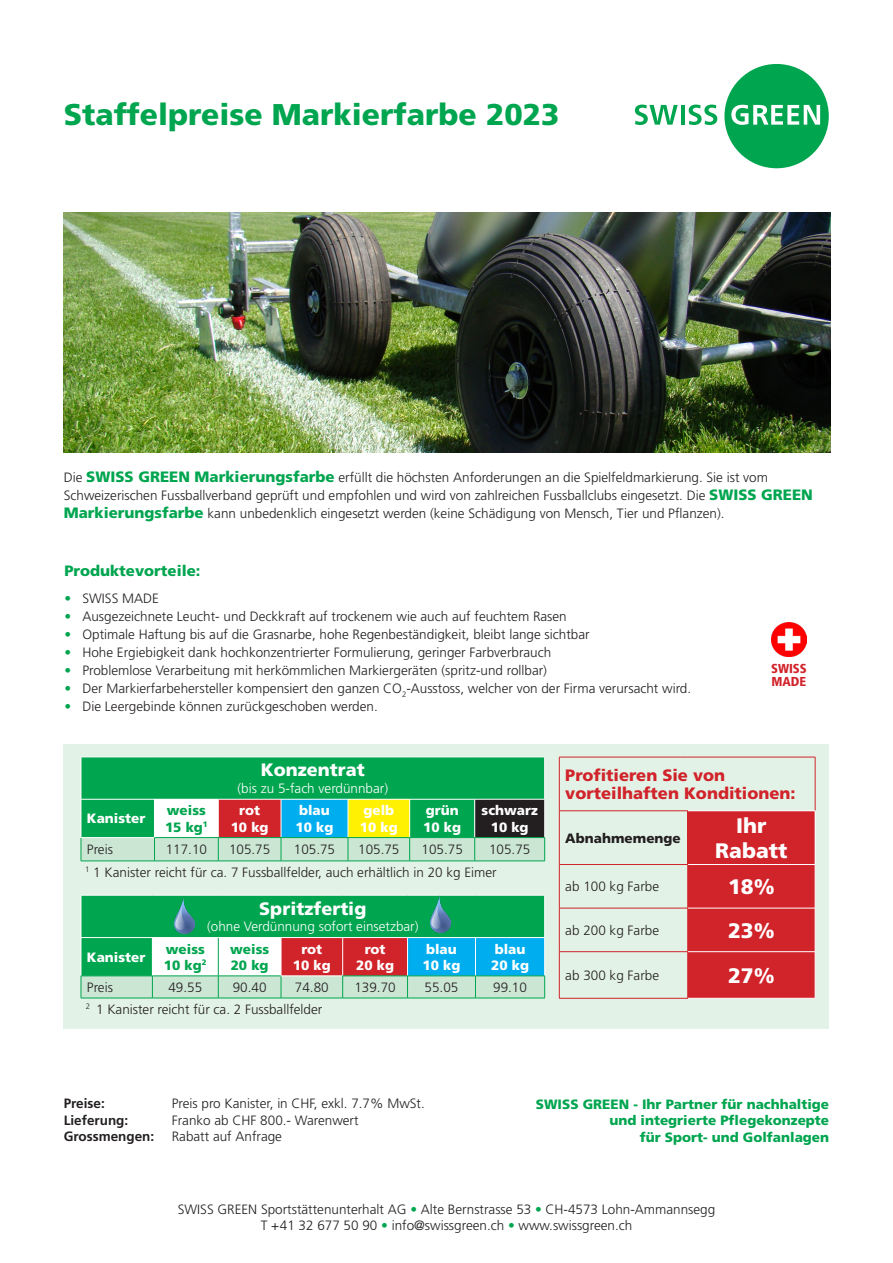
<style>
.page{position:relative;width:893px;height:1263px;background:#fff}
.page>*{position:absolute;margin:0;border:0;box-sizing:border-box;transform-origin:0 0}
.Text{font:900 30px "Frutiger LT Std";color:#00a54f}
.t1{font:900 21px/25.2px "Frutiger LT Std";color:#fff;text-align:center}
.t2{font:900 18px "Frutiger LT Std";color:#fff}
.t3{font:900 16.5px/18px "Frutiger LT Std";color:#d1232a}
.t4{font:900 15px "Frutiger LT Std";color:#00a54f}
.Text-2{font:300 13.5px/18px "Frutiger LT Std";color:#231f20}
.Text-3{font:900 13.5px/16.2px "Frutiger LT Std";color:#00a54f}
.t5{font:900 13.5px/16.2px "Frutiger LT Std";color:#fff}
.t6{font:300 13.5px "Frutiger LT Std";color:#fff}
.t7{font:700 13.5px "Frutiger LT Std";color:#231f20}
.t8{font:900 13.5px "Frutiger LT Std";color:#231f20}
.t9{font:900 condensed 12.9px/12.9px "Frutiger LT Std";color:#d1232a}
.s1{font-weight:900;font-size:15px;color:#00a54f}
.s2{color:#00a54f}
</style>
<div class="page">
<div style="left:64px;top:744px;width:765px;height:285px;background:#e3f2e7"></div>
<div style="left:724px;top:64px;width:105px;height:104px;background:#00a54f;border-radius:50%"></div>
<svg style="left:635px;top:105px;width:43px;height:20px"></svg>
<hr style="left:681px;top:105px;width:4px;height:20px;background:#00a54f">
<svg style="left:689px;top:105px;width:28px;height:20px"></svg>
<svg style="left:731px;top:105px;width:89px;height:20px"></svg>
<img style="left:64px;top:212px;width:766px;height:241px">
<img style="left:772px;top:622px;width:34px;height:35px">
<div style="left:688px;top:811px;width:127px;height:53px;background:#d1232a"></div>
<div style="left:688px;top:865px;width:127px;height:133px;background:#d1232a"></div>
<hr style="left:559px;top:757px;width:1px;height:54px;background:#d1232a">
<hr style="left:815px;top:757px;width:1px;height:54px;background:#d1232a">
<hr style="left:559px;top:757px;width:129px;height:1px;background:#d1232a">
<hr style="left:688px;top:757px;width:127px;height:1px;background:#d1232a">
<hr style="left:559px;top:811px;width:1px;height:53px;background:#d1232a">
<hr style="left:559px;top:810px;width:129px;height:1px;background:#d1232a">
<hr style="left:559px;top:864px;width:129px;height:1px;background:#d1232a">
<hr style="left:687px;top:811px;width:1px;height:53px;background:#d1232a">
<hr style="left:815px;top:811px;width:1px;height:53px;background:#fff">
<hr style="left:688px;top:810px;width:127px;height:1px;background:#fff">
<hr style="left:688px;top:864px;width:127px;height:1px;background:#fff">
<hr style="left:559px;top:865px;width:1px;height:43px;background:#d1232a">
<hr style="left:687px;top:865px;width:1px;height:43px;background:#d1232a">
<hr style="left:815px;top:865px;width:1px;height:43px;background:#fff">
<hr style="left:559px;top:908px;width:1px;height:43px;background:#d1232a">
<hr style="left:559px;top:908px;width:129px;height:1px;background:#d1232a">
<hr style="left:687px;top:908px;width:1px;height:43px;background:#d1232a">
<hr style="left:815px;top:908px;width:1px;height:43px;background:#fff">
<hr style="left:688px;top:908px;width:127px;height:1px;background:#fff">
<hr style="left:559px;top:952px;width:1px;height:46px;background:#d1232a">
<hr style="left:559px;top:951px;width:129px;height:1px;background:#d1232a">
<hr style="left:559px;top:998px;width:129px;height:1px;background:#d1232a">
<hr style="left:687px;top:952px;width:1px;height:46px;background:#d1232a">
<hr style="left:815px;top:952px;width:1px;height:46px;background:#fff">
<hr style="left:688px;top:951px;width:127px;height:1px;background:#fff">
<hr style="left:688px;top:998px;width:127px;height:1px;background:#fff">
<hr style="left:81px;top:998px;width:71px;height:1px;background:#00a54f">
<hr style="left:152px;top:998px;width:66px;height:1px;background:#00a54f">
<hr style="left:218px;top:998px;width:63px;height:1px;background:#00a54f">
<hr style="left:281px;top:998px;width:62px;height:1px;background:#00a54f">
<hr style="left:343px;top:998px;width:65px;height:1px;background:#00a54f">
<hr style="left:408px;top:998px;width:67px;height:1px;background:#00a54f">
<svg style="left:81px;top:895px;width:464px;height:103px;background:#5fb18e"></svg>
<hr style="left:475px;top:976px;width:70px;height:1px;background:#00a54f">
<hr style="left:475px;top:998px;width:70px;height:1px;background:#00a54f">
<hr style="left:81px;top:861px;width:74px;height:1px;background:#00a54f">
<hr style="left:155px;top:861px;width:63px;height:1px;background:#00a54f">
<hr style="left:218px;top:861px;width:63px;height:1px;background:#00a54f">
<hr style="left:281px;top:861px;width:67px;height:1px;background:#00a54f">
<hr style="left:348px;top:861px;width:62px;height:1px;background:#00a54f">
<hr style="left:410px;top:861px;width:65px;height:1px;background:#00a54f">
<svg style="left:81px;top:757px;width:464px;height:104px;background:#55b078"></svg>
<hr style="left:475px;top:837px;width:70px;height:1px;background:#00a54f">
<hr style="left:475px;top:861px;width:70px;height:1px;background:#00a54f">
<img style="left:431px;top:895px;width:19px;height:38px">
<img style="left:175px;top:895px;width:19px;height:39px">
<p class="Text" style="left:64px;top:96px;width:497px">Staffelpreise Markierfarbe 2023</p>
<p class="Text-2" style="left:64px;top:469px;width:751px">Die <span class="s1">SWISS GREEN Markierungsfarbe</span> erfüllt die höchsten Anforderungen an die Spielfeldmarkierung. Sie ist vom<br>Schweizerischen Fussballverband geprüft und empfohlen und wird von zahlreichen Fussballclubs eingesetzt. Die <span class="s1">SWISS GREEN<br>Markierungsfarbe</span> kann unbedenklich eingesetzt werden (keine Schädigung von Mensch, Tier und Pflanzen).</p>
<p class="t4" style="left:64px;top:562px;width:138px">Produktevorteile:</p>
<p class="Text-2" style="left:64px;top:589px;width:96px"><span class="s2">•</span> SWISS MADE</p>
<p class="Text-2" style="left:64px;top:607px;width:504px"><span class="s2">•</span> Ausgezeichnete Leucht- und Deckkraft auf trockenem wie auch auf feuchtem Rasen</p>
<p class="Text-2" style="left:64px;top:625px;width:527px"><span class="s2">•</span> Optimale Haftung bis auf die Grasnarbe, hohe Regenbeständigkeit, bleibt lange sichtbar</p>
<p class="Text-2" style="left:64px;top:643px;width:488px"><span class="s2">•</span> Hohe Ergiebigkeit dank hochkonzentrierter Formulierung, geringer Farbverbrauch</p>
<p class="Text-2" style="left:64px;top:661px;width:484px"><span class="s2">•</span> Problemlose Verarbeitung mit herkömmlichen Markiergeräten (spritz-und rollbar)</p>
<p class="Text-2" style="left:64px;top:679px;width:628px"><span class="s2">•</span> Der Markierfarbehersteller kompensiert den ganzen CO<sub>2</sub>-Ausstoss, welcher von der Firma verursacht wird.</p>
<p class="Text-2" style="left:64px;top:697px;width:315px"><span class="s2">•</span> Die Leergebinde können zurückgeschoben werden.</p>
<p class="t9" style="left:771px;top:662px;width:37px">SWISS<br>MADE</p>
<p class="t2" style="left:261px;top:759px;width:106px">Konzentrat</p>
<p class="t6" style="left:238px;top:780px;width:152px">(bis zu 5-fach verdünnbar)</p>
<p class="t5" style="left:87px;top:811px;width:60px">Kanister</p>
<p class="Text-3" style="left:165px;top:802px;width:44px">weiss<br>15 kg<sup>1</sup></p>
<p class="t5" style="left:231px;top:802px;width:39px;text-align:center">rot<br>10 kg</p>
<p class="t5" style="left:296px;top:802px;width:39px">blau<br>10 kg</p>
<p class="t5" style="left:360px;top:802px;width:39px">gelb<br>10 kg</p>
<p class="t5" style="left:423px;top:802px;width:39px">grün<br>10 kg</p>
<p class="t5" style="left:482px;top:802px;width:58px;text-align:center">schwarz<br>10 kg</p>
<p class="Text-2" style="left:87px;top:841px;width:28px">Preis</p>
<p class="Text-2" style="left:166px;top:841px;width:43px">117.10</p>
<p class="Text-2" style="left:229px;top:841px;width:43px">105.75</p>
<p class="Text-2" style="left:294px;top:841px;width:43px">105.75</p>
<p class="Text-2" style="left:358px;top:841px;width:43px">105.75</p>
<p class="Text-2" style="left:422px;top:841px;width:43px">105.75</p>
<p class="Text-2" style="left:489px;top:841px;width:43px">105.75</p>
<p class="Text-2" style="left:85px;top:863px;width:413px"><sup>1</sup> 1 Kanister reicht für ca. 7 Fussballfelder, auch erhältlich in 20 kg Eimer</p>
<p class="t2" style="left:259px;top:897px;width:109px">Spritzfertig</p>
<p class="t6" style="left:207px;top:918px;width:213px">(ohne Verdünnung sofort einsetzbar)</p>
<p class="t5" style="left:87px;top:949px;width:60px">Kanister</p>
<p class="Text-3" style="left:164px;top:941px;width:44px">weiss<br>10 kg<sup>2</sup></p>
<p class="Text-3" style="left:230px;top:941px;width:41px">weiss<br>20 kg</p>
<p class="t5" style="left:293px;top:941px;width:39px;text-align:center">rot<br>10 kg</p>
<p class="t5" style="left:356px;top:941px;width:39px;text-align:center">rot<br>20 kg</p>
<p class="t5" style="left:423px;top:941px;width:39px">blau<br>10 kg</p>
<p class="t5" style="left:491px;top:941px;width:39px">blau<br>20 kg</p>
<p class="Text-2" style="left:87px;top:978px;width:28px">Preis</p>
<p class="Text-2" style="left:168px;top:978px;width:35px">49.55</p>
<p class="Text-2" style="left:233px;top:978px;width:35px">90.40</p>
<p class="Text-2" style="left:295px;top:978px;width:35px">74.80</p>
<p class="Text-2" style="left:354px;top:978px;width:43px">139.70</p>
<p class="Text-2" style="left:425px;top:978px;width:35px">55.05</p>
<p class="Text-2" style="left:493px;top:978px;width:35px">99.10</p>
<p class="Text-2" style="left:86px;top:1000px;width:238px"><sup>2</sup> 1 Kanister reicht für ca. 2 Fussballfelder</p>
<p class="t3" style="left:565px;top:766px;width:232px">Profitieren Sie von vorteilhaften Konditionen:</p>
<p class="t8" style="left:565px;top:830px;width:117px">Abnahmemenge</p>
<p class="t1" style="left:715px;top:813px;width:74px">Ihr<br>Rabatt</p>
<p class="Text-2" style="left:565px;top:878px;width:95px">ab 100 kg Farbe</p>
<p class="t1" style="left:728px;top:874px;width:48px">18%</p>
<p class="Text-2" style="left:565px;top:921px;width:95px">ab 200 kg Farbe</p>
<p class="t1" style="left:728px;top:918px;width:48px">23%</p>
<p class="Text-2" style="left:565px;top:966px;width:95px">ab 300 kg Farbe</p>
<p class="t1" style="left:728px;top:963px;width:48px">27%</p>
<p class="t7" style="left:64px;top:1096px;width:43px">Preise:</p>
<p class="Text-2" style="left:172px;top:1095px;width:255px">Preis pro Kanister, in CHF, exkl. 7.7% MwSt.</p>
<p class="t7" style="left:64px;top:1112px;width:66px">Lieferung:</p>
<p class="Text-2" style="left:172px;top:1111px;width:188px">Franko ab CHF 800.- Warenwert</p>
<p class="t7" style="left:64px;top:1128px;width:92px">Grossmengen:</p>
<p class="Text-2" style="left:172px;top:1127px;width:112px">Rabatt auf Anfrage</p>
<p class="Text-3" style="left:536px;top:1096px;width:295px;text-align:right">SWISS GREEN - Ihr Partner für nachhaltige und integrierte Pflegekonzepte<br>für Sport- und Golfanlagen</p>
<p class="Text-2" style="left:178px;top:1201px;width:539px;line-height:16.2px;text-align:center">SWISS GREEN Sportstättenunterhalt AG <span class="s2">•</span> Alte Bernstrasse 53 <span class="s2">•</span> CH-4573 Lohn-Ammannsegg<br>T +41 32 677 50 90 <span class="s2">•</span> info@swissgreen.ch <span class="s2">•</span> www.swissgreen.ch</p>
</div>
